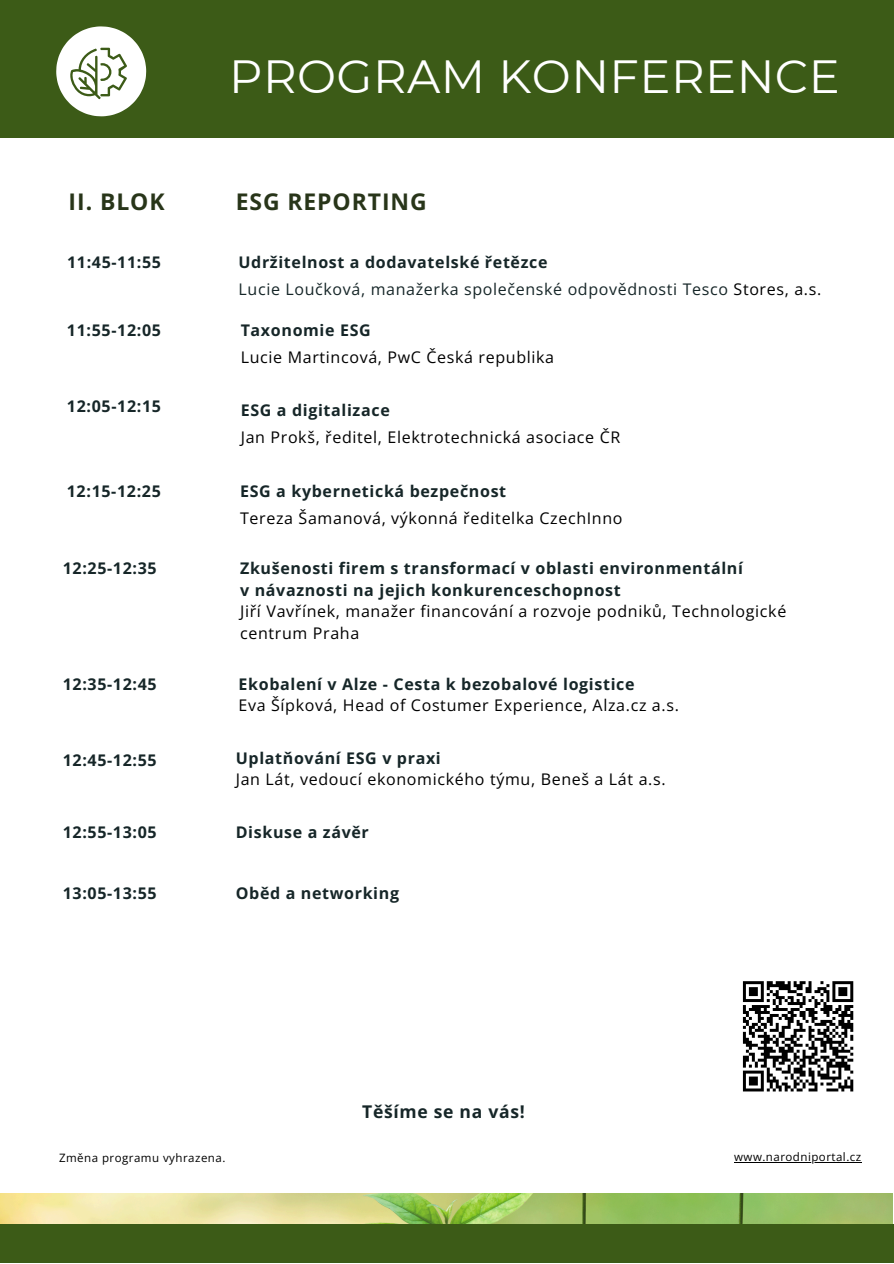
<style>
.page{position:relative;width:894px;height:1264px;background:#fff}
.page>*{position:absolute;margin:0;border:0;box-sizing:border-box;transform-origin:0 0}
.t1{font:46.5px "Montserrat";letter-spacing:.01em;color:#fff}
.t2{font:700 22.95px "Open Sans";letter-spacing:.04em;color:#283519}
.t3{font:700 17.55px "Open Sans";letter-spacing:.04em;color:#162628}
.t4{font:16.05px/27px "Open Sans";letter-spacing:.04em;color:#000}
.t5{font:700 16.05px/21.3px "Open Sans";letter-spacing:.04em;color:#162628}
.t6{font:16.05px/27px "Open Sans";letter-spacing:.04em;color:#162628}
.t7{font:11.55px "Open Sans";letter-spacing:.04em;color:#000}
.s1{font-weight:700}
.s2{color:#000}
.s3{font-weight:700;color:#162628}
.s4{font-weight:400;color:#000}
</style>
<div class="page">
<div style="left:0;top:0;width:892px;height:138px;background:#3c5b17"></div>
<img style="left:0;top:1193px;width:892px;height:31px">
<svg style="left:56px;top:26px;width:90px;height:90px"></svg>
<div style="left:0;top:1224px;width:892px;height:38px;background:#3c5b17"></div>
<svg style="left:742px;top:981px;width:112px;height:111px"></svg>
<hr style="left:734px;top:1161px;width:127px;height:1px;background:#000">
<h2 class="t1" style="left:229px;top:48px;width:612px">PROGRAM KONFERENCE</h2>
<p class="t2" style="left:69px;top:186px;width:97px">II. BLOK</p>
<p class="t2" style="left:236px;top:186px;width:192px">ESG REPORTING</p>
<h3 class="t5" style="left:67px;top:251px;width:95px">11:45-11:55</h3>
<h3 class="t6" style="left:238px;top:248px;width:584px"><span class="s1">Udržitelnost a dodavatelské řetězce<br></span>Lucie Loučková, manažerka společenské odpovědnosti Tesco <span class="s2">Stores, a.s.</span></h3>
<h3 class="t5" style="left:67px;top:319px;width:95px">11:55-12:05</h3>
<h4 class="t4" style="left:241px;top:316px;width:315px"><span class="s3">Taxonomie ESG<br></span>Lucie Martincová, PwC Česká republika</h4>
<h4 class="t5" style="left:67px;top:395px;width:96px">12:05-12:15</h4>
<h3 class="t4" style="left:241px;top:396px;width:381px"><span class="s3">ESG a digitalizace<br></span>Jan Prokš, ředitel, Elektrotechnická asociace ČR</h3>
<h4 class="t5" style="left:67px;top:479px;width:96px">12:15-12:25</h4>
<h3 class="t4" style="left:240px;top:477px;width:384px"><span class="s3">ESG a kybernetická bezpečnost<br></span>Tereza Šamanová, výkonná ředitelka CzechInno</h3>
<h3 class="t5" style="left:63px;top:557px;width:96px">12:25-12:35</h3>
<h3 class="t5" style="left:240px;top:557px;width:547px">Zkušenosti firem s transformací v oblasti environmentální<br>v návaznosti na jejich konkurenceschopnost<br><span class="s4">Jiří Vavřínek, manažer financování a rozvoje podniků, Technologické centrum Praha</span></h3>
<h4 class="t5" style="left:63px;top:672px;width:96px">12:35-12:45</h4>
<h3 class="t5" style="left:63px;top:748px;width:96px">12:45-12:55</h3>
<h3 class="t4" style="left:238px;top:672px;width:441px;line-height:21.3px"><span class="s3">Ekobalení v Alze - Cesta k bezobalové logistice<br></span>Eva Šípková, Head of Costumer Experience, Alza.cz a.s.</h3>
<h3 class="t4" style="left:236px;top:747px;width:431px;line-height:21.3px"><span class="s3">Uplatňování ESG v praxi<br></span>Jan Lát, vedoucí ekonomického týmu, Beneš a Lát a.s.</h3>
<h4 class="t5" style="left:63px;top:821px;width:96px">12:55-13:05</h4>
<h4 class="t5" style="left:236px;top:821px;width:135px">Diskuse a závěr</h4>
<h2 class="t5" style="left:63px;top:882px;width:96px">13:05-13:55</h2>
<h3 class="t5" style="left:236px;top:882px;width:165px">Oběd a networking</h3>
<h4 class="t7" style="left:59px;top:1149px;width:168px">Změna programu vyhrazena.</h4>
<h3 class="t3" style="left:362px;top:1098px;width:164px">Těšíme se na vás!</h3>
<p class="t7" style="left:734px;top:1148px;width:128px">www.narodniportal.cz</p>
</div>
